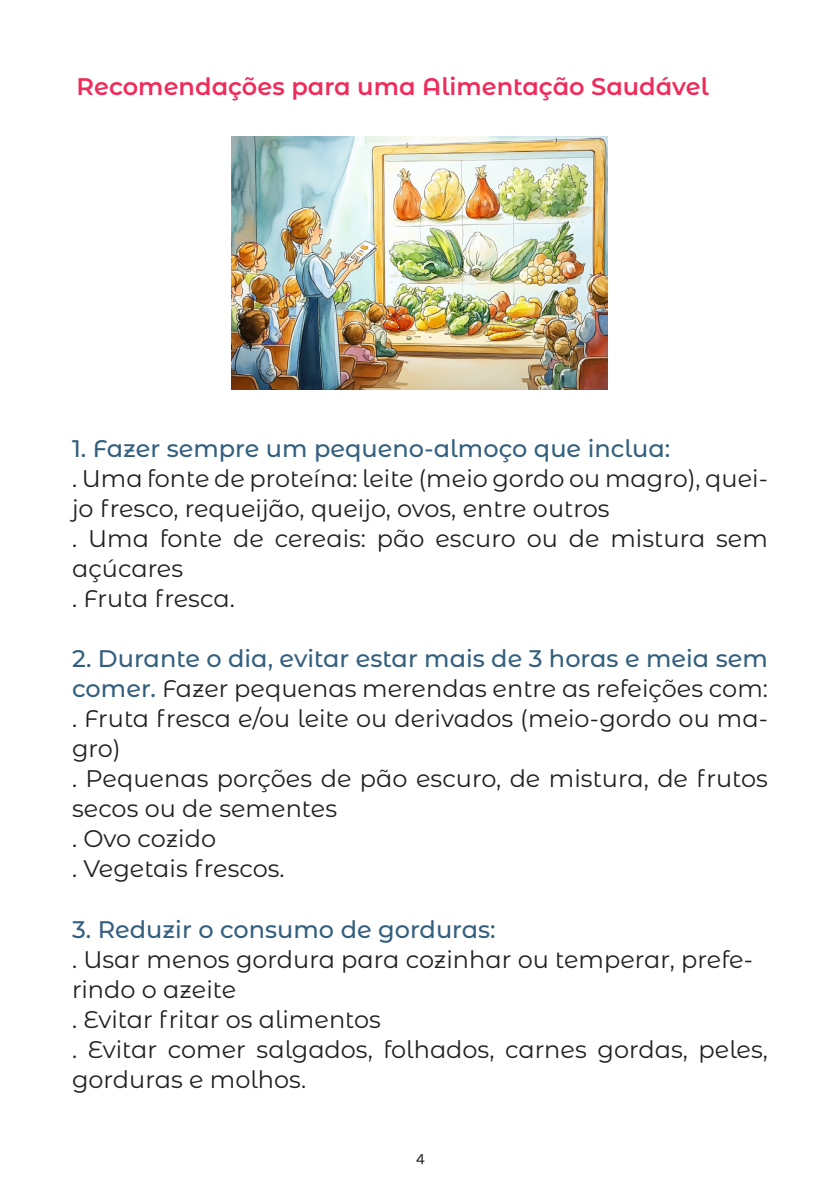
<style>
.page{position:relative;width:840px;height:1191px;background:#fff}
.page>*{position:absolute;margin:0;border:0;box-sizing:border-box;transform-origin:0 0}
.t1{font:24px/30px "Montserrat Alternates";color:#231f20}
.t2{font:500 24px/30px "Montserrat Alternates";color:#335f7e}
.t3{font:600 24px "Montserrat Alternates";color:#ee2c5c}
.t4{font:16px "Baloo 2";color:#231f20}
.s1{font-weight:400;color:#231f20}
</style>
<div class="page">
<img style="left:231px;top:137px;width:375px;height:252px">
<p class="t3" style="left:76px;top:70px;width:633px">Recomendações para uma Alimentação Saudável</p>
<p class="t2" style="left:72px;top:433px;width:599px">1. Fazer sempre um pequeno-almoço que inclua:</p>
<p class="t1" style="left:72px;top:463px;width:697px">. Uma fonte de proteína: leite (meio gordo ou magro), quei-</p>
<p class="t1" style="left:72px;top:493px;width:538px">jo fresco, requeijão, queijo, ovos, entre outros</p>
<p class="t1" style="left:72px;top:523px;width:697px">. Uma fonte de cereais: pão escuro ou de mistura sem açúcares</p>
<p class="t1" style="left:72px;top:583px;width:164px">. Fruta fresca.</p>
<p class="t2" style="left:72px;top:643px;width:697px">2. Durante o dia, evitar estar mais de 3 horas e meia sem comer. <span class="s1">Fazer pequenas merendas entre as refeições com:</span></p>
<p class="t1" style="left:72px;top:703px;width:697px">. Fruta fresca e/ou leite ou derivados (meio-gordo ou ma&shy;gro)</p>
<p class="t1" style="left:72px;top:763px;width:697px">. Pequenas porções de pão escuro, de mistura, de frutos secos ou de sementes</p>
<p class="t1" style="left:72px;top:823px;width:145px">. Ovo cozido</p>
<p class="t1" style="left:72px;top:853px;width:214px">. Vegetais frescos.</p>
<p class="t2" style="left:72px;top:913px;width:425px">3. Reduzir o consumo de gorduras:</p>
<p class="t1" style="left:72px;top:943px;width:682px">. Usar menos gordura para cozinhar ou temperar, prefe-</p>
<p class="t1" style="left:72px;top:973px;width:165px">rindo o azeite</p>
<p class="t1" style="left:72px;top:1003px;width:310px">. Evitar fritar os alimentos</p>
<p class="t1" style="left:72px;top:1033px;width:697px">. Evitar comer salgados, folhados, carnes gordas, peles, gorduras e molhos.</p>
<p class="t4" style="left:416px;top:1147px;width:10px">4</p>
</div>
